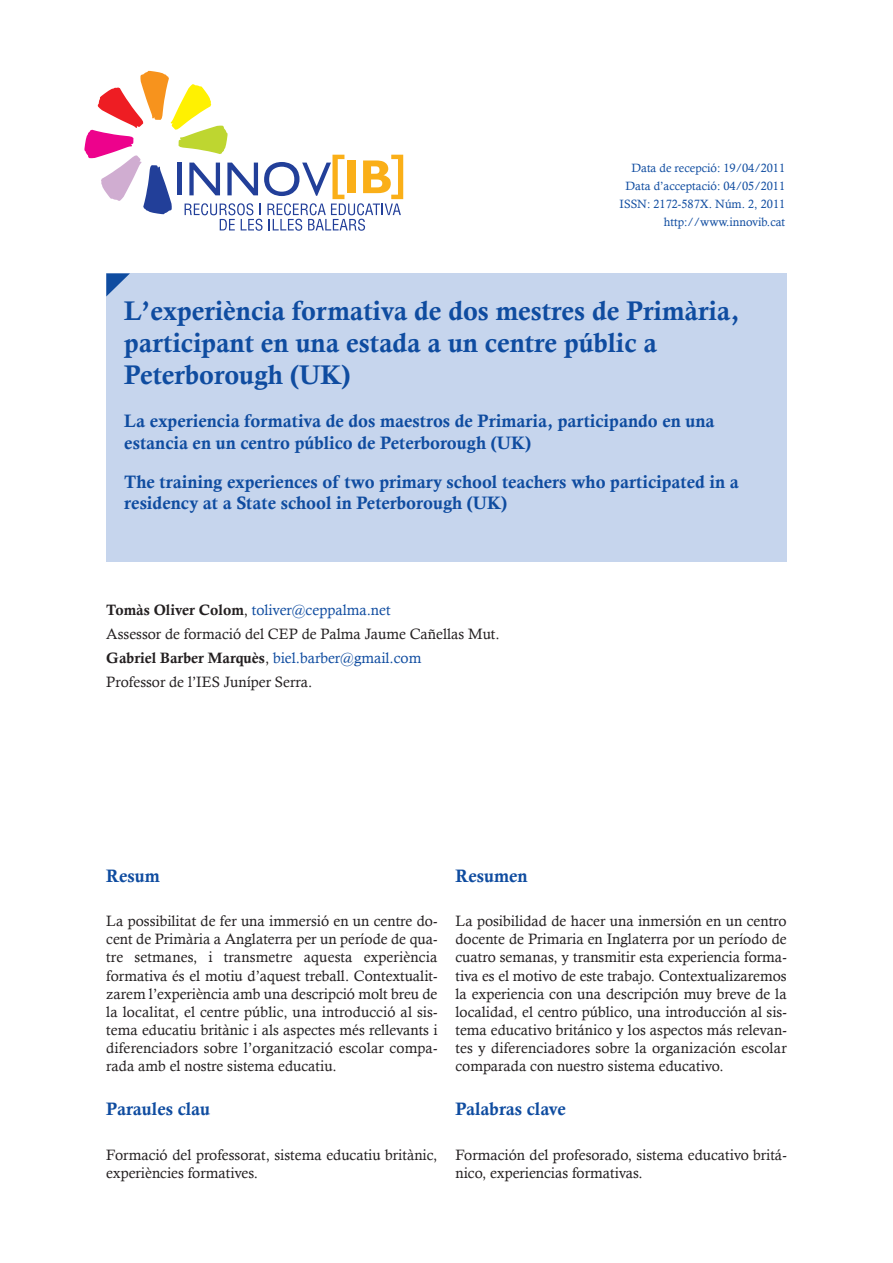
<style>
.page{position:relative;width:893px;height:1263px;background:#fff}
.page>*{position:absolute;margin:0;border:0;box-sizing:border-box;transform-origin:0 0}
.t1{font:27px/32.4px "Calis MT Bol";color:#0f4ca0}
.t2{font:18px/21.6px "Calis MT Bol";color:#0f4ca0}
.t3{font:15px/18px "Calisto";color:#231f20}
.t4{font:12px/18px "Calisto";color:#0f4ca0;text-align:right}
.s1{font-family:"Calis MT Bol"}
.s2{color:#0f4ca0}
</style>
<div class="page">
<div style="left:106px;top:273px;width:681px;height:288px;background:#c6d5ed"></div>
<svg style="left:106px;top:273px;width:24px;height:23px"></svg>
<svg style="left:84px;top:71px;width:319px;height:160px"></svg>
<p class="t4" style="left:620px;top:159px;width:167px">Data de recepció: 19/04/2011<br>Data d’acceptació: 04/05/2011<br>ISSN: 2172-587X. Núm. 2, 2011 http://www.innovib.cat</p>
<h1 class="t1" style="left:124px;top:297px;width:617px">L’experiència formativa de dos mestres de Primària, participant en una estada a un centre públic a<br>Peterborough (UK)</h1>
<p class="t2" style="left:124px;top:413px;width:592px">La experiencia formativa de dos maestros de Primaria, participando en una estancia en un centro público de Peterborough (UK)</p>
<p class="t2" style="left:124px;top:473px;width:616px">The training experiences of two primary school teachers who participated in a residency at a State school in Peterborough (UK)</p>
<p class="t3" style="left:106px;top:598px;width:395px;line-height:24px"><span class="s1">Tomàs Oliver Colom</span>, <span class="s2">toliver@ceppalma.net<br></span>Assessor de formació del CEP de Palma Jaume Cañellas Mut.<br><span class="s1">Gabriel Barber Marquès</span>, <span class="s2">biel.barber@gmail.com<br></span>Professor de l’IES Juníper Serra.</p>
<p class="t2" style="left:106px;top:867px;width:55px">Resum</p>
<p class="t3" style="left:106px;top:912px;width:333px;text-align:justify">La possibilitat de fer una immersió en un centre do&shy;cent de Primària a Anglaterra per un període de qua&shy;tre setmanes, i transmetre aquesta experiència formativa és el motiu d’aquest treball. Contextualit&shy;zarem l’experiència amb una descripció molt breu de la localitat, el centre públic, una introducció al sis&shy;tema educatiu britànic i als aspectes més rellevants i diferenciadors sobre l’organització escolar compa&shy;rada amb el nostre sistema educatiu.</p>
<p class="t2" style="left:106px;top:1100px;width:105px">Paraules clau</p>
<p class="t3" style="left:106px;top:1146px;width:333px">Formació del professorat, sistema educatiu britànic, experiències formatives.</p>
<p class="t2" style="left:455px;top:867px;width:74px">Resumen</p>
<p class="t3" style="left:455px;top:912px;width:333px;text-align:justify">La posibilidad de hacer una inmersión en un centro docente de Primaria en Inglaterra por un período de cuatro semanas, y transmitir esta experiencia forma&shy;tiva es el motivo de este trabajo. Contextualizaremos la experiencia con una descripción muy breve de la localidad, el centro público, una introducción al sis&shy;tema educativo británico y los aspectos más relevan&shy;tes y diferenciadores sobre la organización escolar comparada con nuestro sistema educativo.</p>
<p class="t2" style="left:455px;top:1100px;width:112px">Palabras clave</p>
<p class="t3" style="left:455px;top:1146px;width:333px">Formación del profesorado, sistema educativo britá&shy;nico, experiencias formativas.</p>
</div>
